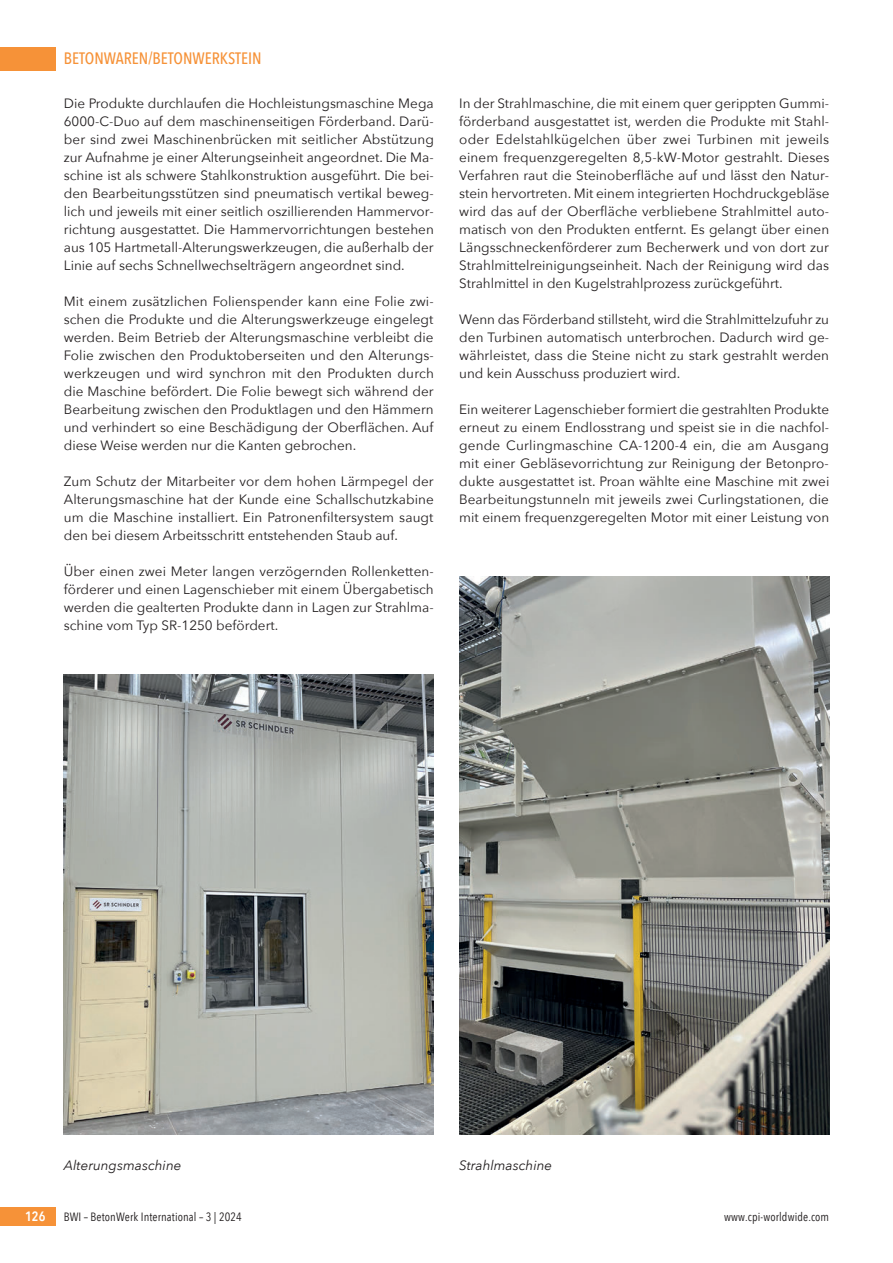
<style>
.page{position:relative;width:893px;height:1263px;background:#fff}
.page>*{position:absolute;margin:0;border:0;box-sizing:border-box;transform-origin:0 0}
.t1{font:500 16.5px "Avenir Next Condensed";color:#f69238}
.t2{font:13.5px/18px "Avenir Next";color:#231f20;text-align:justify}
.t3{font:italic 13.5px "Avenir Next";color:#231f20}
.t4{font:600 13.5px "Avenir Next Condensed";color:#fff}
.t5{font:12px "Avenir Next Condensed";letter-spacing:.01em;color:#231f20}
</style>
<div class="page">
<div style="left:0;top:47px;width:55px;height:23px;background:#f69238"></div>
<div style="left:0;top:1208px;width:55px;height:18px;background:#f69238"></div>
<img style="left:64px;top:674px;width:370px;height:461px">
<img style="left:459px;top:576px;width:370px;height:559px">
<p class="t1" style="left:64px;top:49px;width:199px">BETONWAREN/BETONWERKSTEIN</p>
<p class="t2" style="left:64px;top:94px;width:372px">Die Produkte durchlaufen die Hochleistungsmaschine Mega 6000-C-Duo auf dem maschinenseitigen Förderband. Darü&shy;ber sind zwei Maschinenbrücken mit seitlicher Abstützung zur Aufnahme je einer Alterungseinheit angeordnet. Die Ma&shy;schine ist als schwere Stahlkonstruktion ausgeführt. Die bei&shy;den Bearbeitungsstützen sind pneumatisch vertikal beweg&shy;lich und jeweils mit einer seitlich oszillierenden Hammervor&shy;richtung ausgestattet. Die Hammervorrichtungen bestehen aus 105 Hartmetall-Alterungswerkzeugen, die außerhalb der Linie auf sechs Schnellwechselträgern angeordnet sind.</p>
<p class="t2" style="left:64px;top:292px;width:372px">Mit einem zusätzlichen Folienspender kann eine Folie zwi&shy;schen die Produkte und die Alterungswerkzeuge eingelegt werden. Beim Betrieb der Alterungsmaschine verbleibt die Folie zwischen den Produktoberseiten und den Alterungs&shy;werkzeugen und wird synchron mit den Produkten durch die Maschine befördert. Die Folie bewegt sich während der Bearbeitung zwischen den Produktlagen und den Hämmern und verhindert so eine Beschädigung der Oberflächen. Auf diese Weise werden nur die Kanten gebrochen.</p>
<p class="t2" style="left:64px;top:472px;width:372px">Zum Schutz der Mitarbeiter vor dem hohen Lärmpegel der Alterungsmaschine hat der Kunde eine Schallschutzkabine um die Maschine installiert. Ein Patronenfiltersystem saugt den bei diesem Arbeitsschritt entstehenden Staub auf.</p>
<p class="t2" style="left:64px;top:562px;width:371px">Über einen zwei Meter langen verzögernden Rollenketten&shy;förderer und einen Lagenschieber mit einem Übergabetisch werden die gealterten Produkte dann in Lagen zur Strahlma&shy;schine vom Typ SR-1250 befördert.</p>
<p class="t2" style="left:459px;top:94px;width:372px">In der Strahlmaschine, die mit einem quer gerippten Gummi&shy;förderband ausgestattet ist, werden die Produkte mit Stahl&shy;oder Edelstahlkügelchen über zwei Turbinen mit jeweils einem frequenzgeregelten 8,5-kW-Motor gestrahlt. Dieses Verfahren raut die Steinoberfläche auf und lässt den Natur&shy;stein hervortreten. Mit einem integrierten Hochdruckgebläse wird das auf der Oberfläche verbliebene Strahlmittel auto&shy;matisch von den Produkten entfernt. Es gelangt über einen Längsschneckenförderer zum Becherwerk und von dort zur Strahlmittelreinigungseinheit. Nach der Reinigung wird das Strahlmittel in den Kugelstrahlprozess zurückgeführt.</p>
<p class="t2" style="left:459px;top:310px;width:371px">Wenn das Förderband stillsteht, wird die Strahlmittelzufuhr zu den Turbinen automatisch unterbrochen. Dadurch wird ge&shy;währleistet, dass die Steine nicht zu stark gestrahlt werden und kein Ausschuss produziert wird.</p>
<p class="t2" style="left:459px;top:400px;width:372px">Ein weiterer Lagenschieber formiert die gestrahlten Produkte erneut zu einem Endlosstrang und speist sie in die nachfol&shy;gende Curlingmaschine CA-1200-4 ein, die am Ausgang mit einer Gebläsevorrichtung zur Reinigung der Betonpro&shy;dukte ausgestattet ist. Proan wählte eine Maschine mit zwei Bearbeitungstunneln mit jeweils zwei Curlingstationen, die mit einem frequenzgeregelten Motor mit einer Leistung von</p>
<p class="t3" style="left:64px;top:1154px;width:119px">Alterungsmaschine</p>
<p class="t3" style="left:459px;top:1154px;width:94px">Strahlmaschine</p>
<p class="t4" style="left:25px;top:1205px;width:22px">126</p>
<p class="t5" style="left:64px;top:1207px;width:180px">BWI – BetonWerk International – 3 | 2024</p>
<p class="t5" style="left:724px;top:1207px;width:107px">www.cpi-worldwide.com</p>
</div>
